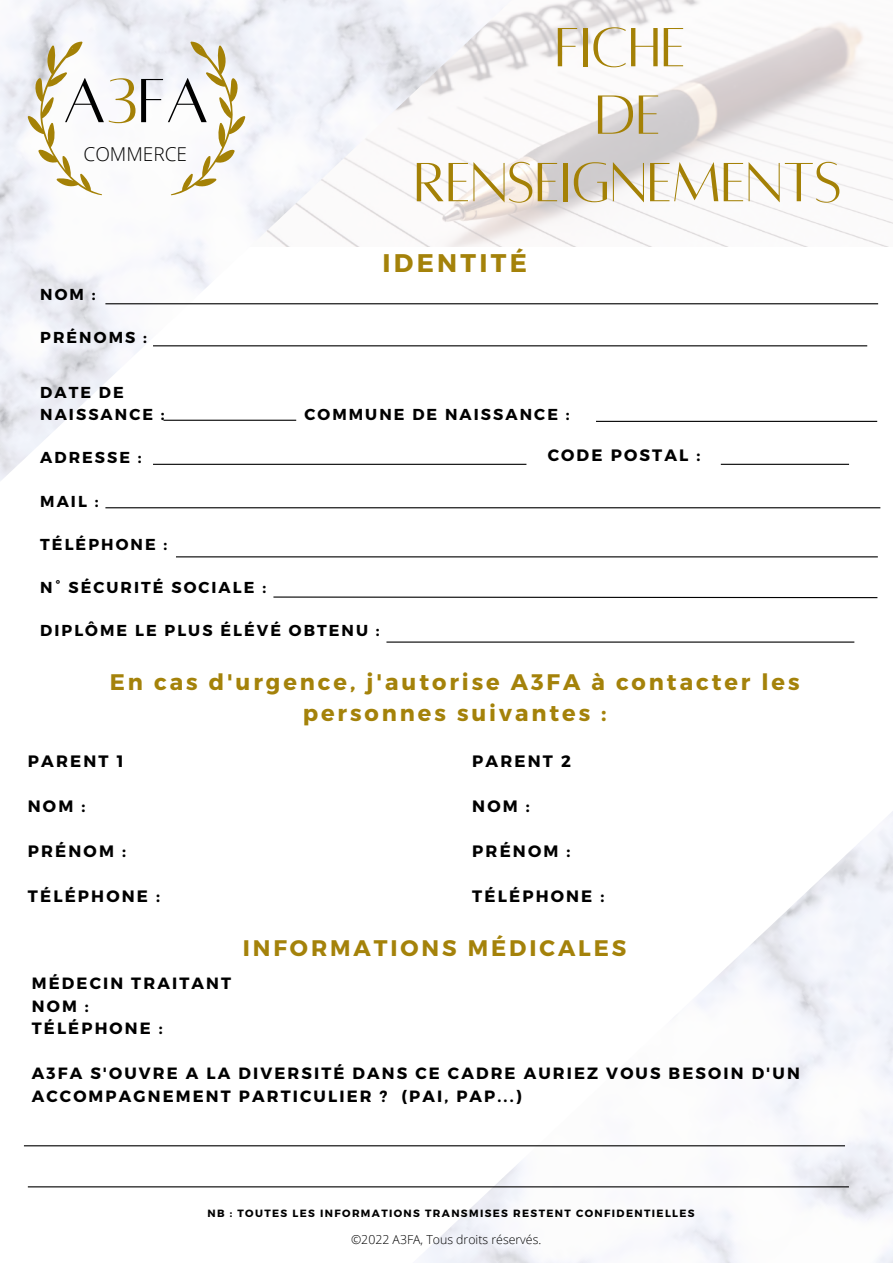
<style>
.page{position:relative;width:893px;height:1264px;background:#fff}
.page>*{position:absolute;margin:0;border:0;box-sizing:border-box;transform-origin:0 0}
.t1{font:68.7px "Alta regular";color:#000}
.t2{font:60.9px/67.5px "Alta regular";color:#a48106;text-align:center}
.t3{font:700 25.5px "Montserrat";letter-spacing:.13em;color:#a4820a}
.t4{font:700 22.5px/31.5px "Montserrat";letter-spacing:.13em;color:#a4820a;text-align:center}
.t5{font:300 19.05px "Open Sans";color:#000}
.t6{font:700 16.5px "Montserrat";letter-spacing:.13em;color:#000}
.t7{font:700 16.35px/22.5px "Montserrat";letter-spacing:.13em;color:#000}
.t8{font:700 15.9px/21.6px "Montserrat";letter-spacing:.13em;color:#000}
.t9{font:300 12.3px "Open Sans";color:#000}
.t10{font:700 10.5px "Montserrat";letter-spacing:.13em;color:#000}
.s1{color:#a48106}
</style>
<div class="page">
<img style="left:595px;top:0;width:297px;height:246px">
<img style="left:0;top:0;width:595px;height:558px">
<hr style="left:105px;top:507px;width:775px;height:1px;background:#000">
<hr style="left:596px;top:421px;width:281px;height:1px;background:#000">
<hr style="left:105px;top:303px;width:773px;height:1px;background:#000">
<hr style="left:153px;top:345px;width:714px;height:1px;background:#000">
<hr style="left:153px;top:464px;width:373px;height:1px;background:#000">
<img style="left:89px;top:641px;width:803px;height:621px">
<hr style="left:28px;top:1186px;width:820px;height:1px;background:#000">
<hr style="left:24px;top:1145px;width:820px;height:1px;background:#000">
<svg style="left:28px;top:41px;width:74px;height:154px"></svg>
<svg style="left:170px;top:41px;width:75px;height:154px"></svg>
<hr style="left:163px;top:419px;width:133px;height:2px;background:#000">
<hr style="left:176px;top:556px;width:701px;height:1px;background:#000">
<svg style="left:273px;top:596px;width:605px;height:2px"></svg>
<hr style="left:720px;top:464px;width:129px;height:1px;background:#000">
<h1 class="t1" style="left:63px;top:67px;width:148px">A<span class="s1">3</span>FA</h1>
<p class="t5" style="left:83px;top:141px;width:105px">COMMERCE</p>
<p class="t8" style="left:40px;top:283px;width:57px">NOM :</p>
<p class="t8" style="left:40px;top:326px;width:108px">PRÉNOMS :</p>
<p class="t8" style="left:40px;top:381px;width:126px">DATE DE<br>NAISSANCE :</p>
<h2 class="t2" style="left:414px;top:14px;width:429px">FICHE<br>DE<br>RENSEIGNEMENTS</h2>
<h3 class="t3" style="left:382px;top:246px;width:146px">IDENTITÉ</h3>
<p class="t8" style="left:304px;top:403px;width:266px">COMMUNE DE NAISSANCE :</p>
<p class="t6" style="left:547px;top:444px;width:154px">CODE POSTAL :</p>
<p class="t8" style="left:40px;top:446px;width:103px">ADRESSE :</p>
<p class="t8" style="left:40px;top:489px;width:60px">MAIL :</p>
<p class="t8" style="left:40px;top:532px;width:129px">TÉLÉPHONE :</p>
<p class="t8" style="left:40px;top:575px;width:227px">N° SÉCURITÉ SOCIALE :</p>
<p class="t8" style="left:40px;top:619px;width:341px">DIPLÔME LE PLUS ÉLÉVÉ OBTENU :</p>
<h3 class="t4" style="left:110px;top:664px;width:691px">En cas d'urgence, j'autorise A3FA à contacter les personnes suivantes :</h3>
<p class="t6" style="left:28px;top:750px;width:97px">PARENT 1</p>
<p class="t6" style="left:28px;top:795px;width:59px">NOM :</p>
<p class="t6" style="left:28px;top:840px;width:100px">PRÉNOM :</p>
<p class="t6" style="left:28px;top:884px;width:134px">TÉLÉPHONE :</p>
<p class="t6" style="left:472px;top:750px;width:100px">PARENT 2</p>
<p class="t6" style="left:472px;top:795px;width:59px">NOM :</p>
<p class="t6" style="left:472px;top:840px;width:100px">PRÉNOM :</p>
<p class="t6" style="left:472px;top:884px;width:134px">TÉLÉPHONE :</p>
<h3 class="t4" style="left:243px;top:931px;width:385px">INFORMATIONS MÉDICALES</h3>
<p class="t7" style="left:32px;top:971px;width:201px">MÉDECIN TRAITANT<br>NOM :<br>TÉLÉPHONE :</p>
<p class="t7" style="left:32px;top:1061px;width:769px">A3FA S'OUVRE A LA DIVERSITÉ DANS CE CADRE AURIEZ VOUS BESOIN D'UN<br>ACCOMPAGNEMENT PARTICULIER ? (PAI, PAP...)</p>
<p class="t10" style="left:207px;top:1205px;width:488px">NB : TOUTES LES INFORMATIONS TRANSMISES RESTENT CONFIDENTIELLES</p>
<p class="t9" style="left:351px;top:1230px;width:192px">©2022 A3FA, Tous droits réservés.</p>
</div>
